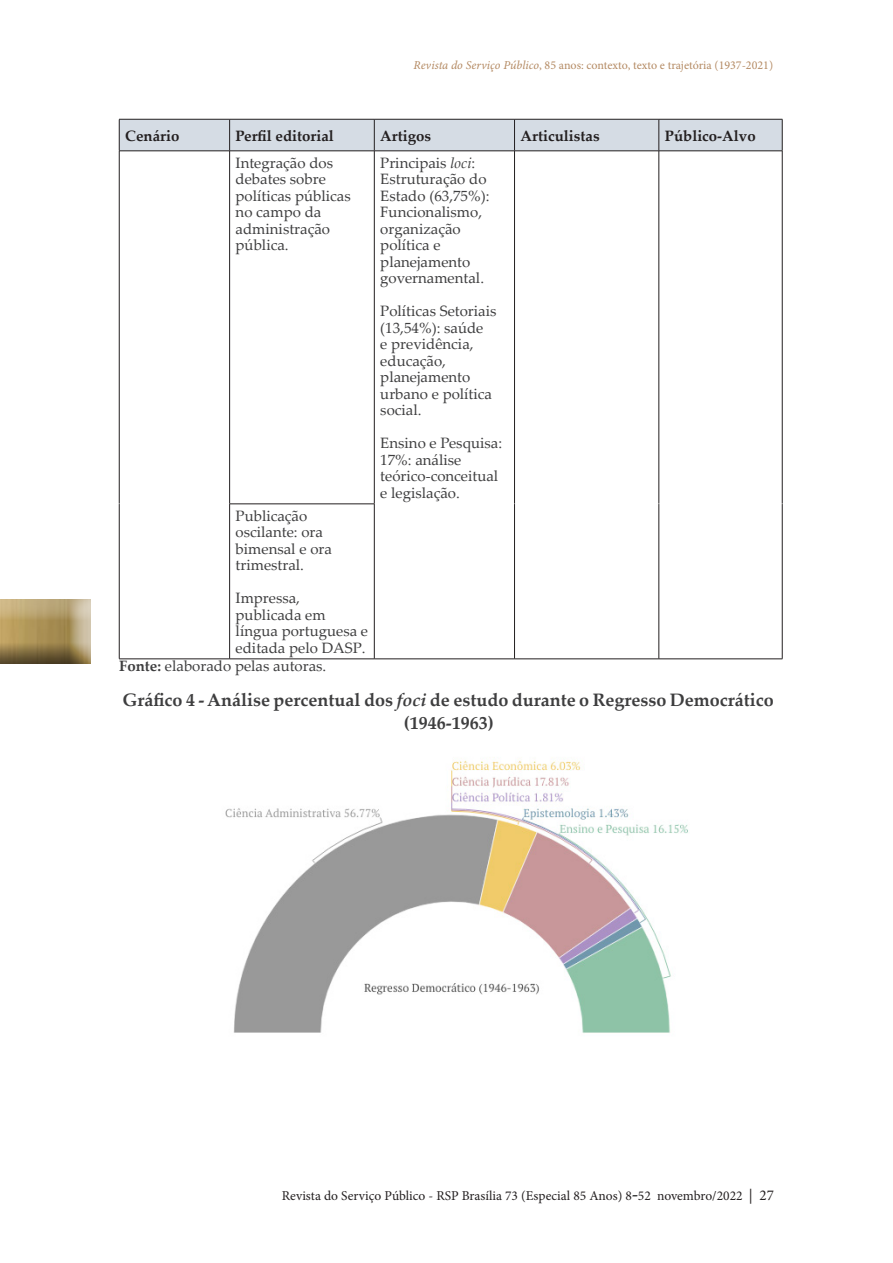
<style>
.page{position:relative;width:893px;height:1263px;background:#fff}
.page>*{position:absolute;margin:0;border:0;box-sizing:border-box;transform-origin:0 0}
.t1{font:700 18px/22.5px "Palatino Linotype";color:#3e3e3f;text-align:center}
.t2{font:15px/16.5px "Palatino Linotype";color:#3e3e3f}
.t3{font:700 15px "Palatino Linotype";color:#231f20}
.t4{font:13.5px "Minion Pro";color:#231f20}
.t5{font:12px "Minion Pro";color:#b48a63}
.s1{font-family:"Minion Variable Concept";font-style:italic}
.s2{font-style:italic}
.s3{font-weight:700}
.s4{font-family:"Palatino Linotype";font-size:18px;color:#0f1111}
.s5{font-size:15px}
</style>
<div class="page">
<div style="left:0;top:597px;width:92px;height:68px;background:#fff;opacity:.75"></div>
<div style="left:0;top:597px;width:89px;height:68px;background:#231f20;opacity:.75"></div>
<div style="left:120px;top:120px;width:662px;height:31px;background:#d5dce4"></div>
<hr style="left:119px;top:119px;width:111px;height:1px;background:#231f20">
<hr style="left:119px;top:119px;width:1px;height:32px;background:#231f20">
<hr style="left:230px;top:119px;width:144px;height:1px;background:#231f20">
<hr style="left:229px;top:119px;width:1px;height:32px;background:#231f20">
<hr style="left:374px;top:119px;width:140px;height:1px;background:#231f20">
<hr style="left:374px;top:119px;width:1px;height:32px;background:#231f20">
<hr style="left:514px;top:119px;width:145px;height:1px;background:#231f20">
<hr style="left:514px;top:119px;width:1px;height:32px;background:#231f20">
<hr style="left:659px;top:119px;width:123px;height:1px;background:#231f20">
<hr style="left:659px;top:119px;width:1px;height:32px;background:#231f20">
<hr style="left:782px;top:119px;width:1px;height:32px;background:#231f20">
<hr style="left:119px;top:151px;width:111px;height:1px;background:#231f20">
<hr style="left:119px;top:151px;width:1px;height:353px;background:#231f20">
<hr style="left:230px;top:151px;width:144px;height:1px;background:#231f20">
<hr style="left:229px;top:151px;width:1px;height:353px;background:#231f20">
<hr style="left:374px;top:151px;width:140px;height:1px;background:#231f20">
<hr style="left:374px;top:151px;width:1px;height:353px;background:#231f20">
<hr style="left:514px;top:151px;width:145px;height:1px;background:#231f20">
<hr style="left:514px;top:151px;width:1px;height:353px;background:#231f20">
<hr style="left:659px;top:151px;width:123px;height:1px;background:#231f20">
<hr style="left:659px;top:151px;width:1px;height:353px;background:#231f20">
<hr style="left:782px;top:151px;width:1px;height:353px;background:#231f20">
<hr style="left:119px;top:504px;width:1px;height:155px;background:#231f20">
<hr style="left:230px;top:504px;width:144px;height:1px;background:#231f20">
<hr style="left:229px;top:504px;width:1px;height:155px;background:#231f20">
<hr style="left:374px;top:504px;width:1px;height:155px;background:#231f20">
<hr style="left:514px;top:504px;width:1px;height:155px;background:#231f20">
<hr style="left:659px;top:504px;width:1px;height:155px;background:#231f20">
<hr style="left:782px;top:504px;width:1px;height:155px;background:#231f20">
<hr style="left:119px;top:659px;width:111px;height:1px;background:#231f20">
<hr style="left:230px;top:659px;width:144px;height:1px;background:#231f20">
<hr style="left:374px;top:659px;width:140px;height:1px;background:#231f20">
<hr style="left:514px;top:659px;width:145px;height:1px;background:#231f20">
<hr style="left:659px;top:659px;width:123px;height:1px;background:#231f20">
<img style="left:225px;top:760px;width:463px;height:273px">
<p class="t5" style="left:414px;top:57px;width:361px"><span class="s1">Revista do Serviço Público</span>, 85 anos: contexto, texto e trajetória (1937-2021)</p>
<p class="t3" style="left:125px;top:125px;width:56px">Cenário</p>
<p class="t3" style="left:236px;top:125px;width:100px">Perfil editorial</p>
<p class="t3" style="left:380px;top:125px;width:52px">Artigos</p>
<p class="t3" style="left:520px;top:125px;width:81px">Articulistas</p>
<p class="t3" style="left:665px;top:125px;width:92px">Público-Alvo</p>
<p class="t2" style="left:236px;top:154px;width:117px">Integração dos debates sobre políticas públicas no campo da administração pública.</p>
<p class="t2" style="left:380px;top:154px;width:111px">Principais <span class="s2">loci</span>:<br>Estruturação do<br>Estado (63,75%):<br>Funcionalismo, organização política e planejamento governamental.</p>
<p class="t2" style="left:380px;top:302px;width:118px">Políticas Setoriais (13,54%): saúde<br>e previdência, educação, planejamento urbano e política social.</p>
<p class="t2" style="left:380px;top:434px;width:123px">Ensino e Pesquisa:<br>17%: análise teórico-conceitual e legislação.</p>
<p class="t2" style="left:236px;top:507px;width:98px">Publicação oscilante: ora bimensal e ora trimestral.</p>
<p class="t2" style="left:236px;top:589px;width:134px">Impressa, publicada em língua portuguesa e editada pelo DASP.</p>
<p class="t2" style="left:119px;top:657px;width:209px"><span class="s3">Fonte:</span> elaborado pelas autoras.</p>
<p class="t1" style="left:122px;top:688px;width:653px">Gráfico 4 - Análise percentual dos <span class="s2">foci</span> de estudo durante o Regresso Democrático (1946-1963)</p>
<p class="t4" style="left:282px;top:1186px;width:494px">Revista do Serviço Público - RSP Brasília 73 (Especial 85 Anos) 8<span class="s4">-</span>52 novembro/2022 <span class="s5">| 27</span></p>
</div>
